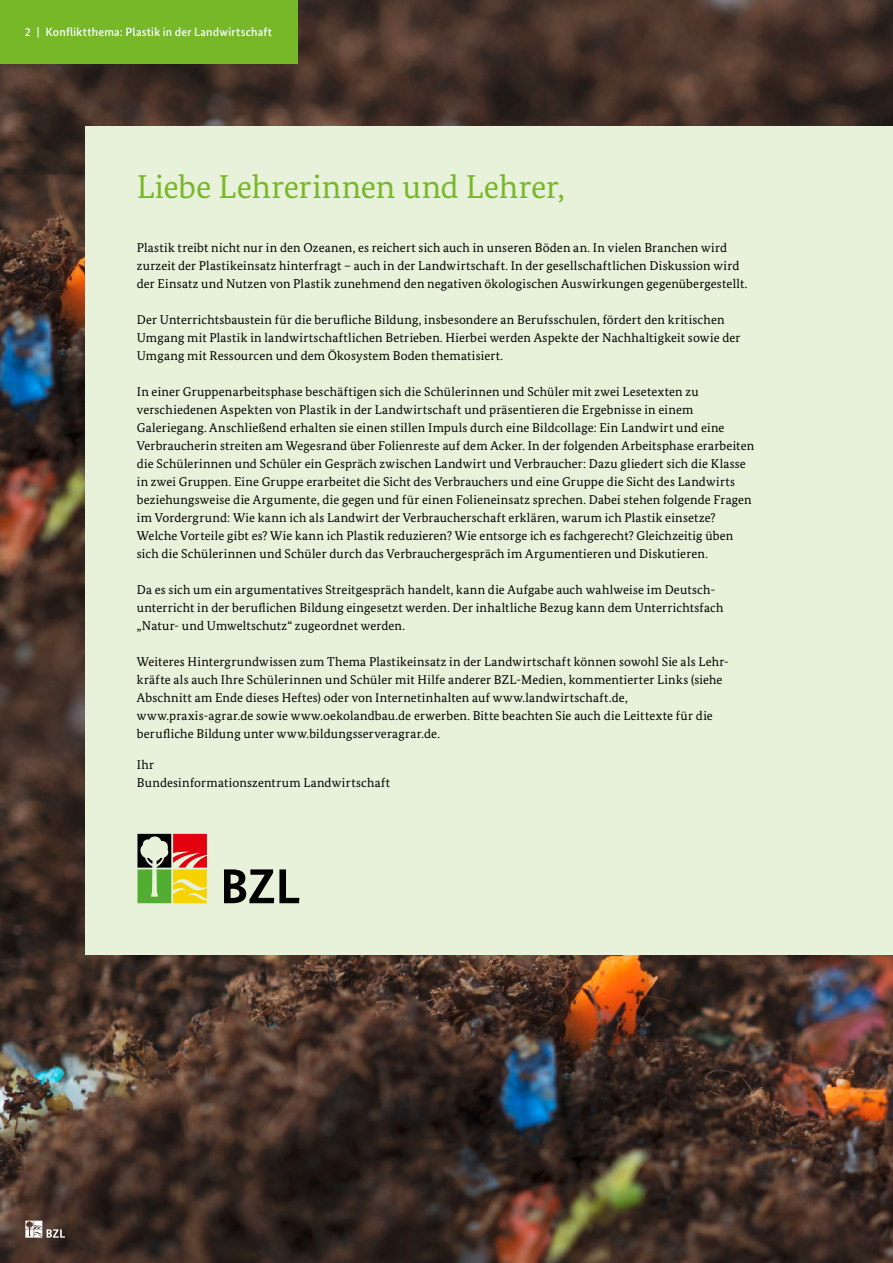
<style>
.page{position:relative;width:893px;height:1263px;background:#fff}
.page>*{position:absolute;margin:0;border:0;box-sizing:border-box;transform-origin:0 0}
.t1{font:33px "Bundes Serif";letter-spacing:-.005em;color:#76b828}
.t2{font:12.75px/18px "Bundes Serif";letter-spacing:.01em;color:#000}
.t3{font:500 12px "Bundes Sans";letter-spacing:.015em;color:#fff}
</style>
<div class="page">
<img style="left:0;top:0;width:893px;height:1263px">
<div style="left:0;top:0;width:298px;height:64px;background:#76b828"></div>
<svg style="left:25px;top:1220px;width:40px;height:17px"></svg>
<div style="left:85px;top:126px;width:808px;height:828px;background:#e8f1d9"></div>
<svg style="left:224px;top:869px;width:75px;height:34px"></svg>
<svg style="left:137px;top:834px;width:70px;height:69px"></svg>
<p class="t3" style="left:25px;top:24px;width:249px">2 | Konfliktthema: Plastik in der Landwirtschaft</p>
<p class="t1" style="left:137px;top:166px;width:429px">Liebe Lehrerinnen und Lehrer,</p>
<p class="t2" style="left:137px;top:238px;width:612px">Plastik treibt nicht nur in den Ozeanen, es reichert sich auch in unseren Böden an. In vielen Branchen wird zurzeit der Plastikeinsatz hinterfragt – auch in der Landwirtschaft. In der gesellschaftlichen Diskussion wird der Einsatz und Nutzen von Plastik zunehmend den negativen ökologischen Auswirkungen gegenübergestellt.</p>
<p class="t2" style="left:137px;top:310px;width:605px">Der Unterrichtsbaustein für die berufliche Bildung, insbesondere an Berufsschulen, fördert den kritischen<br>Umgang mit Plastik in landwirtschaftlichen Betrieben. Hierbei werden Aspekte der Nachhaltigkeit sowie der<br>Umgang mit Ressourcen und dem Ökosystem Boden thematisiert.</p>
<p class="t2" style="left:137px;top:382px;width:619px">In einer Gruppenarbeitsphase beschäftigen sich die Schülerinnen und Schüler mit zwei Lesetexten zu verschiedenen Aspekten von Plastik in der Landwirtschaft und präsentieren die Ergebnisse in einem Galeriegang. Anschließend erhalten sie einen stillen Impuls durch eine Bildcollage: Ein Landwirt und eine Verbraucherin streiten am Wegesrand über Folienreste auf dem Acker. In der folgenden Arbeitsphase erarbeiten die Schülerinnen und Schüler ein Gespräch zwischen Landwirt und Verbraucher: Dazu gliedert sich die Klasse in zwei Gruppen. Eine Gruppe erarbeitet die Sicht des Verbrauchers und eine Gruppe die Sicht des Landwirts beziehungsweise die Argumente, die gegen und für einen Folieneinsatz sprechen. Dabei stehen folgende Fragen im Vordergrund: Wie kann ich als Landwirt der Verbraucherschaft erklären, warum ich Plastik einsetze?<br>Welche Vorteile gibt es? Wie kann ich Plastik reduzieren? Wie entsorge ich es fachgerecht? Gleichzeitig üben sich die Schülerinnen und Schüler durch das Verbrauchergespräch im Argumentieren und Diskutieren.</p>
<p class="t2" style="left:137px;top:580px;width:588px">Da es sich um ein argumentatives Streitgespräch handelt, kann die Aufgabe auch wahlweise im Deutsch&shy;unterricht in der beruflichen Bildung eingesetzt werden. Der inhaltliche Bezug kann dem Unterrichtsfach „Natur- und Umweltschutz“ zugeordnet werden.</p>
<p class="t2" style="left:137px;top:652px;width:594px">Weiteres Hintergrundwissen zum Thema Plastikeinsatz in der Landwirtschaft können sowohl Sie als Lehr&shy;kräfte als auch Ihre Schülerinnen und Schüler mit Hilfe anderer BZL-Medien, kommentierter Links (siehe Abschnitt am Ende dieses Heftes) oder von Internetinhalten auf www.landwirtschaft.de, www.praxis-agrar.de sowie www.oekolandbau.de erwerben. Bitte beachten Sie auch die Leittexte für die berufliche Bildung unter www.bildungsserveragrar.de.</p>
<p class="t2" style="left:137px;top:755px;width:255px">Ihr<br>Bundesinformationszentrum Landwirtschaft</p>
</div>
